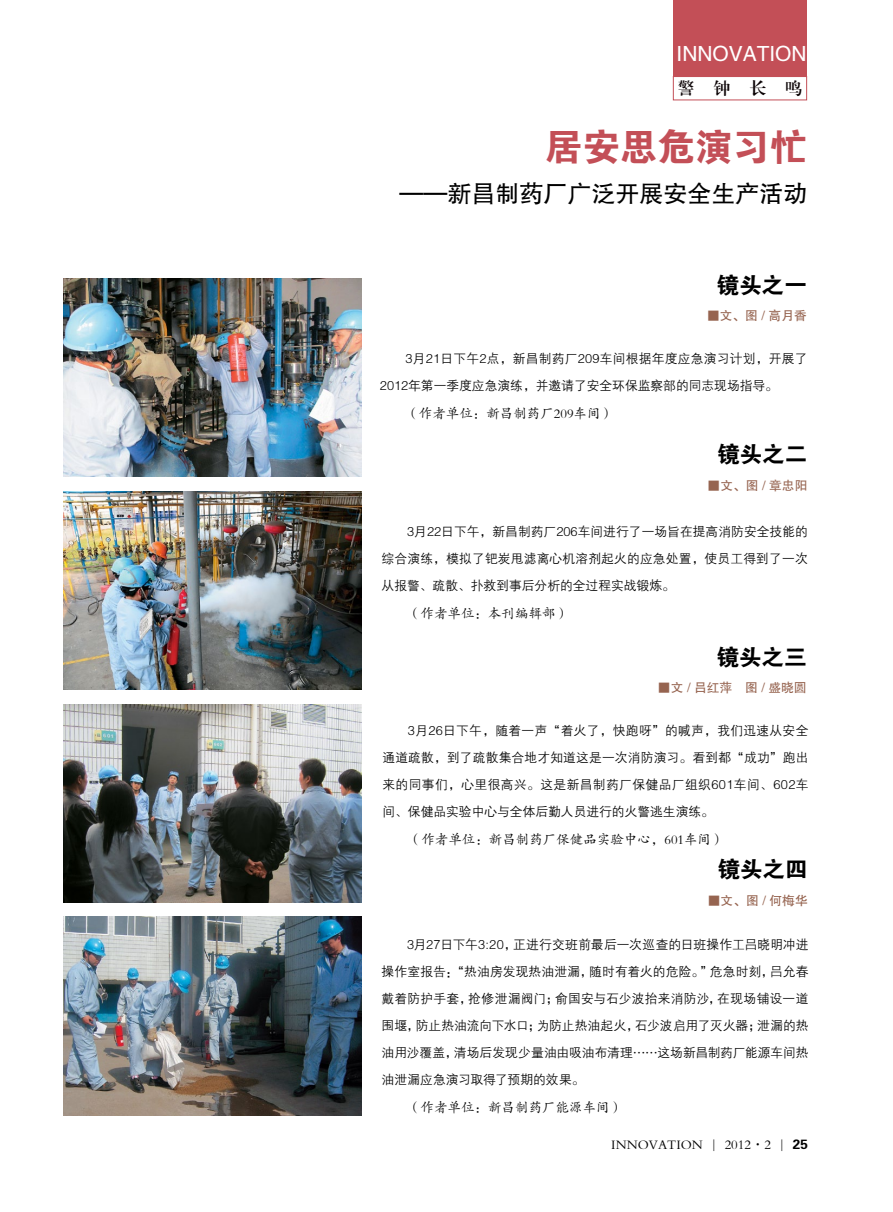
<style>
.page{position:relative;width:893px;height:1212px;background:#fff}
.page>*{position:absolute;margin:0;border:0;box-sizing:border-box;transform-origin:0 0}
.t1{font:37.5px "FZDHTJW GB1 0";color:#c34f57}
.t2{font:24px "FZHTJW GB1 0";color:#000}
.t3{font:22.5px "FZDHTJW GB1 0";color:#000}
.t4{font:21px "FZHTK GBK1 0";color:#fff}
.t5{font:16.5px "FZXBSJW GB1 0";color:#0a0204}
.t6{font:13.5px "FZKTJW GB1 0";color:#000}
.t7{font:13.5px "FZBSK GBK1 0";color:#000}
.t8{font:12.75px/27px "FZZDXJW GB1 0";color:#000;text-align:justify}
.t9{font:12.75px "FZHTJW GB1 0";color:#966450}
.s1{font-family:"FZDHTJW GB1 0"}
</style>
<div class="page">
<div style="left:673px;top:0;width:134px;height:77px;background:#c34f57"></div>
<img style="left:64px;top:704px;width:297px;height:198px">
<img style="left:64px;top:917px;width:297px;height:198px">
<img style="left:64px;top:278px;width:297px;height:199px">
<img style="left:64px;top:491px;width:297px;height:199px">
<h3 class="t4" style="left:676px;top:42px;width:132px">INNOVATION</h3>
<p class="t5" style="left:678px;top:79px;width:126px">警钟长鸣</p>
<h1 class="t1" style="left:545px;top:126px;width:264px">居安思危演习忙</h1>
<h2 class="t2" style="left:399px;top:181px;width:409px">——新昌制药厂广泛开展安全生产活动</h2>
<h3 class="t3" style="left:717px;top:273px;width:91px">镜头之一</h3>
<p class="t9" style="left:707px;top:309px;width:101px">■文、图 / 高月香</p>
<p class="t8" style="left:380px;top:346px;width:429px;text-indent:26px">3月21日下午2点，新昌制药厂209车间根据年度应急演习计划，开展了<br>2012年第一季度应急演练，并邀请了安全环保监察部的同志现场指导。</p>
<p class="t6" style="left:405px;top:407px;width:210px">（作者单位：新昌制药厂209车间）</p>
<h3 class="t3" style="left:717px;top:442px;width:92px">镜头之二</h3>
<p class="t9" style="left:708px;top:478px;width:101px">■文、图 / 章忠阳</p>
<p class="t8" style="left:382px;top:518px;width:428px;text-indent:26px">3月22日下午，新昌制药厂206车间进行了一场旨在提高消防安全技能的综合演练，模拟了钯炭甩滤离心机溶剂起火的应急处置，使员工得到了一次从报警、疏散、扑救到事后分析的全过程实战锻炼。</p>
<p class="t6" style="left:407px;top:606px;width:163px">（作者单位：本刊编辑部）</p>
<h3 class="t3" style="left:717px;top:644px;width:91px">镜头之三</h3>
<p class="t9" style="left:658px;top:681px;width:150px">■文 / 吕红萍　图 / 盛晓圆</p>
<p class="t8" style="left:382px;top:718px;width:428px;text-indent:26px">3月26日下午，随着一声“着火了，快跑呀”的喊声，我们迅速从安全通道疏散，到了疏散集合地才知道这是一次消防演习。看到都“成功”跑出来的同事们，心里很高兴。这是新昌制药厂保健品厂组织601车间、602车间、保健品实验中心与全体后勤人员进行的火警逃生演练。</p>
<p class="t6" style="left:408px;top:832px;width:318px">（作者单位：新昌制药厂保健品实验中心，601车间）</p>
<h3 class="t3" style="left:718px;top:857px;width:92px">镜头之四</h3>
<p class="t9" style="left:708px;top:893px;width:101px">■文、图 / 何梅华</p>
<p class="t8" style="left:382px;top:931px;width:428px;text-indent:26px">3月27日下午3:20，正进行交班前最后一次巡查的日班操作工吕晓明冲进操作室报告：“热油房发现热油泄漏，随时有着火的危险。”危急时刻，吕允春戴着防护手套，抢修泄漏阀门；俞国安与石少波抬来消防沙，在现场铺设一道围堰，防止热油流向下水口；为防止热油起火，石少波启用了灭火器；泄漏的热油用沙覆盖，清场后发现少量油由吸油布清理……这场新昌制药厂能源车间热油泄漏应急演习取得了预期的效果。</p>
<p class="t6" style="left:407px;top:1100px;width:217px">（作者单位：新昌制药厂能源车间）</p>
<p class="t7" style="left:611px;top:1137px;width:198px">INNOVATION | 2012·2 | <span class="s1">25</span></p>
</div>
